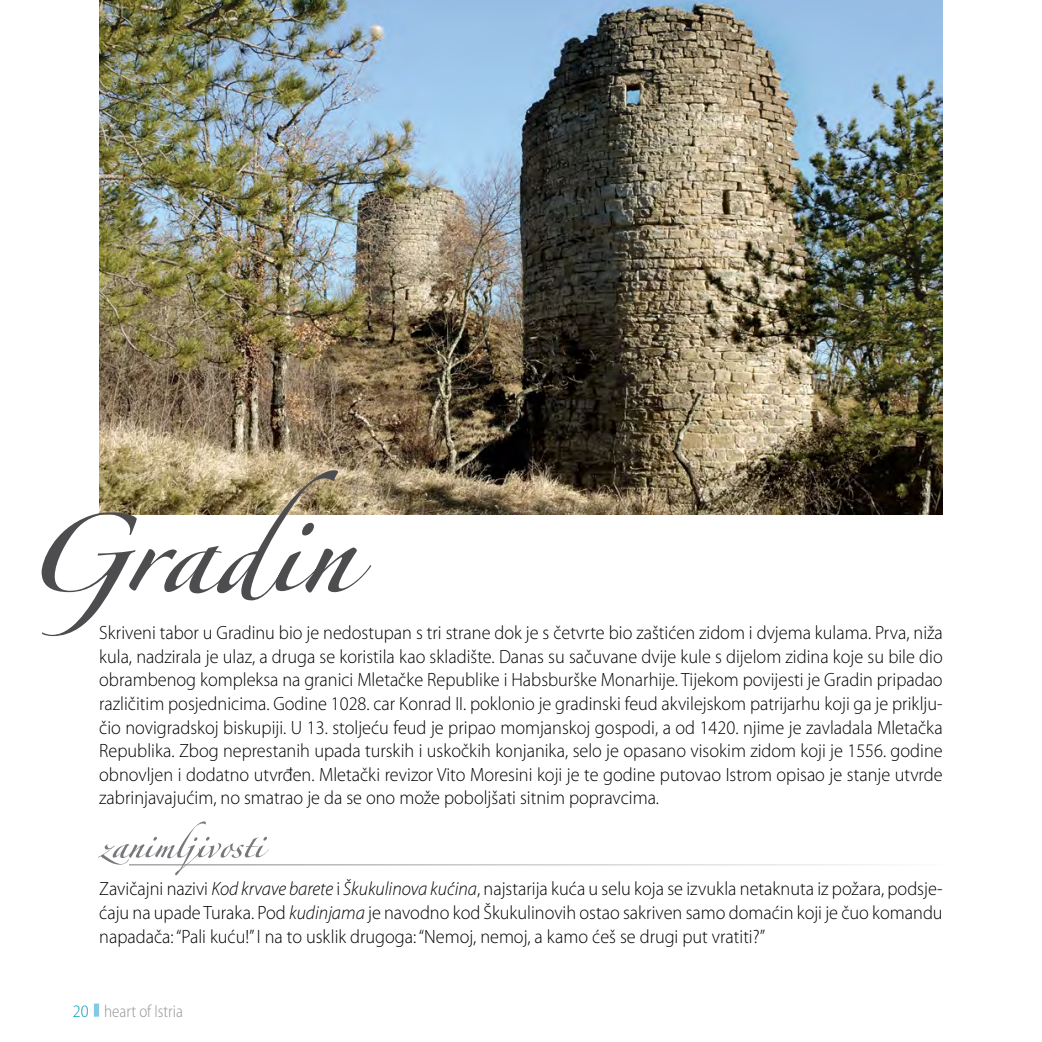
<style>
.page{position:relative;width:1042px;height:1042px;background:#fff}
.page>*{position:absolute;margin:0;border:0;box-sizing:border-box;transform-origin:0 0}
.t1{font:52.5px "Zapfino Forte LT Pro";color:#77787b}
.t2{font:300 19.25px/23.6px "Myriad Pro";color:#000;text-align:justify;scale:.95 1}
.t3{font:300 semi-condensed 17.5px "Myriad Pro";color:#939598;scale:.95 1}
.s1{font-style:italic}
.s2{color:#009ac3}
</style>
<div class="page">
<div style="left:94px;top:1003px;width:5px;height:13px;background:#84c8e6"></div>
<img style="left:99px;top:0;width:844px;height:515px">
<svg style="left:42px;top:470px;width:330px;height:166px"></svg>
<p class="t2" style="left:99px;top:621px;width:889px">Skriveni tabor u Gradinu bio je nedostupan s tri strane dok je s četvrte bio zaštićen zidom i dvjema kulama. Prva, niža kula, nadzirala je ulaz, a druga se koristila kao skladište. Danas su sačuvane dvije kule s dijelom zidina koje su bile dio obrambenog kompleksa na granici Mletačke Republike i Habsburške Monarhije. Tijekom povijesti je Gradin pripadao različitim posjednicima. Godine 1028. car Konrad II. poklonio je gradinski feud akvilejskom patrijarhu koji ga je priklju&shy;čio novigradskoj biskupiji. U 13. stoljeću feud je pripao momjanskoj gospodi, a od 1420. njime je zavladala Mletačka Republika. Zbog neprestanih upada turskih i uskočkih konjanika, selo je opasano visokim zidom koji je 1556. godine obnovljen i dodatno utvrđen. Mletački revizor Vito Moresini koji je te godine putovao Istrom opisao je stanje utvrde zabrinjavajućim, no smatrao je da se ono može poboljšati sitnim popravcima.</p>
<h1 class="t1" style="left:99px;top:808px;width:166px">zanimljivosti</h1>
<p class="t2" style="left:99px;top:877px;width:889px">Zavičajni nazivi <span class="s1">Kod krvave barete</span> i <span class="s1">Škukulinova kućina</span>, najstarija kuća u selu koja se izvukla netaknuta iz požara, podsje&shy;ćaju na upade Turaka. Pod <span class="s1">kudinjama</span> je navodno kod Škukulinovih ostao sakriven samo domaćin koji je čuo komandu napadača: “Pali kuću!” I na to usklik drugoga: “Nemoj, nemoj, a kamo ćeš se drugi put vratiti?”</p>
<p class="t3" style="left:73px;top:1000px;width:117px"><span class="s2">20</span> heart of Istria</p>
</div>
